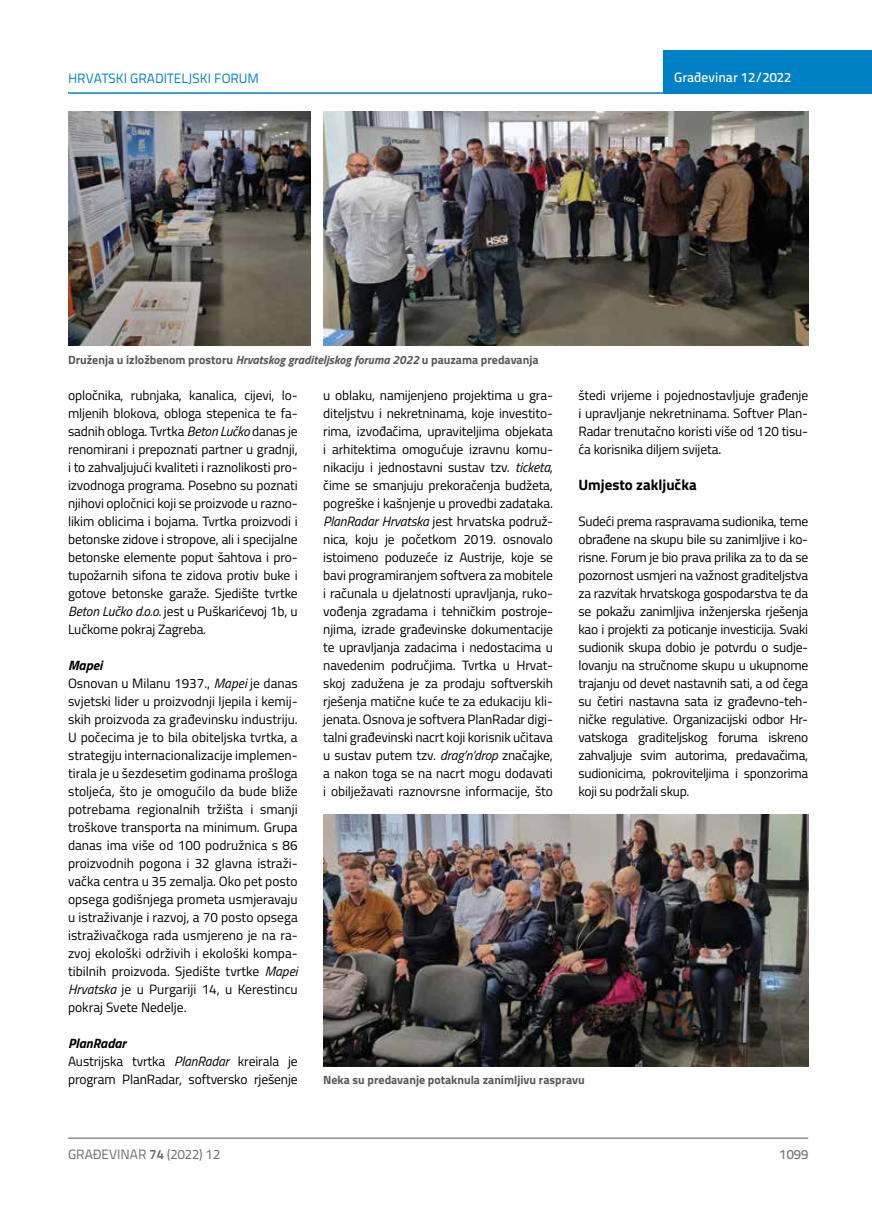
<style>
.page{position:relative;width:872px;height:1212px;background:#fff}
.page>*{position:absolute;margin:0;border:0;box-sizing:border-box;transform-origin:0 0}
.t1{font:700 15px "Titillium";color:#000}
.t2{font:13.5px/18px "Titillium";color:#000;text-align:justify}
.t3{font:13.5px "Titillium Text 22 L";color:#0081c6}
.t4{font:13.5px "Titillium Text 22 L";color:#6d6e71}
.t5{font:500 13.5px "Titillium Text 22 L";color:#fff}
.t6{font:500 13.5px "Titillium Text 22 L";color:#797a7d}
.t7{font:700 12px "Titillium";color:#58595b}
.s1{font-style:italic}
.s2{font-weight:700;font-style:italic}
.s3{font-weight:700}
</style>
<div class="page">
<div style="left:663px;top:50px;width:209px;height:44px;background:#0081c6"></div>
<hr style="left:68px;top:92px;width:804px;height:2px;background:#0081c6">
<hr style="left:68px;top:1138px;width:740px;height:1px;background:#58595b">
<img style="left:68px;top:111px;width:242px;height:235px">
<img style="left:323px;top:111px;width:485px;height:235px">
<img style="left:323px;top:814px;width:485px;height:252px">
<p class="t3" style="left:68px;top:68px;width:192px">HRVATSKI GRADITELJSKI FORUM</p>
<p class="t5" style="left:674px;top:67px;width:118px">Građevinar 12/2022</p>
<p class="t7" style="left:68px;top:350px;width:472px">Druženja u izložbenom prostoru <span class="s1">Hrvatskog graditeljskog foruma 2022</span> u pauzama predavanja</p>
<p class="t2" style="left:68px;top:385px;width:231px">opločnika, rubnjaka, kanalica, cijevi, lo&shy;mljenih blokova, obloga stepenica te fa&shy;sadnih obloga. Tvrtka <span class="s1">Beton Lučko</span> danas je renomirani i prepoznati partner u gradnji, i to zahvaljujući kvaliteti i raznolikosti pro&shy;izvodnoga programa. Posebno su poznati njihovi opločnici koji se proizvode u razno&shy;likim oblicima i bojama. Tvrtka proizvodi i betonske zidove i stropove, ali i specijalne betonske elemente poput šahtova i pro&shy;tupožarnih sifona te zidova protiv buke i gotove betonske garaže. Sjedište tvrtke <span class="s1">Beton Lučko d.o.o.</span> jest u Puškarićevoj 1b, u Lučkome pokraj Zagreba.</p>
<p class="t2" style="left:68px;top:656px;width:231px;text-align:left"><span class="s2">Mapei<br></span>Osnovan u Milanu 1937., <span class="s1">Mapei</span> je danas svjetski lider u proizvodnji ljepila i kemij&shy;skih proizvoda za građevinsku industriju.<br>U počecima je to bila obiteljska tvrtka, a strategiju internacionalizacije implemen&shy;tirala je u šezdesetim godinama prošloga stoljeća, što je omogućilo da bude bliže potrebama regionalnih tržišta i smanji troškove transporta na minimum. Grupa danas ima više od 100 podružnica s 86 proizvodnih pogona i 32 glavna istraži&shy;vačka centra u 35 zemalja. Oko pet posto opsega godišnjega prometa usmjeravaju u istraživanje i razvoj, a 70 posto opsega istraživačkoga rada usmjereno je na ra&shy;zvoj ekološki održivih i ekološki kompa&shy;tibilnih proizvoda. Sjedište tvrtke <span class="s1">Mapei Hrvatska</span> je u Purgariji 14, u Kerestincu pokraj Svete Nedelje.</p>
<p class="t2" style="left:68px;top:1034px;width:231px;text-align:left"><span class="s2">PlanRadar<br></span>Austrijska tvrtka <span class="s1">PlanRadar</span> kreirala je program PlanRadar, softversko rješenje</p>
<p class="t2" style="left:323px;top:385px;width:231px">u oblaku, namijenjeno projektima u gra&shy;diteljstvu i nekretninama, koje investito&shy;rima, izvođačima, upraviteljima objekata i arhitektima omogućuje izravnu komu&shy;nikaciju i jednostavni sustav tzv. <span class="s1">ticketa</span>, čime se smanjuju prekoračenja budžeta, pogreške i kašnjenje u provedbi zadataka.<br><span class="s1">PlanRadar Hrvatska</span> jest hrvatska podruž&shy;nica, koju je početkom 2019. osnovalo istoimeno poduzeće iz Austrije, koje se bavi programiranjem softvera za mobitele i računala u djelatnosti upravljanja, ruko&shy;vođenja zgradama i tehničkim postroje&shy;njima, izrade građevinske dokumentacije te upravljanja zadacima i nedostacima u navedenim područjima. Tvrtka u Hrvat&shy;skoj zadužena je za prodaju softverskih rješenja matične kuće te za edukaciju kli&shy;jenata. Osnova je softvera PlanRadar digi&shy;talni građevinski nacrt koji korisnik učitava u sustav putem tzv. <span class="s1">drag’n’drop</span> značajke, a nakon toga se na nacrt mogu dodavati i obilježavati raznovrsne informacije, što</p>
<p class="t2" style="left:578px;top:385px;width:231px">štedi vrijeme i pojednostavljuje građenje i upravljanje nekretninama. Softver Plan-Radar trenutačno koristi više od 120 tisu&shy;ća korisnika diljem svijeta.</p>
<p class="t1" style="left:578px;top:473px;width:120px">Umjesto zaključka</p>
<p class="t2" style="left:578px;top:511px;width:231px">Sudeći prema raspravama sudionika, teme obrađene na skupu bile su zanimljive i ko&shy;risne. Forum je bio prava prilika za to da se pozornost usmjeri na važnost graditeljstva za razvitak hrvatskoga gospodarstva te da se pokažu zanimljiva inženjerska rješenja kao i projekti za poticanje investicija. Svaki sudionik skupa dobio je potvrdu o sudje&shy;lovanju na stručnome skupu u ukupnome trajanju od devet nastavnih sati, a od čega su četiri nastavna sata iz građevno-teh&shy;ničke regulative. Organizacijski odbor Hr&shy;vatskoga graditeljskog foruma iskreno zahvaljuje svim autorima, predavačima, sudionicima, pokroviteljima i sponzorima koji su podržali skup.</p>
<p class="t7" style="left:323px;top:1071px;width:263px">Neka su predavanje potaknula zanimljivu raspravu</p>
<p class="t4" style="left:68px;top:1144px;width:154px">GRAĐEVINAR <span class="s3">74</span> (2022) 12</p>
<p class="t6" style="left:779px;top:1144px;width:30px">1099</p>
</div>
